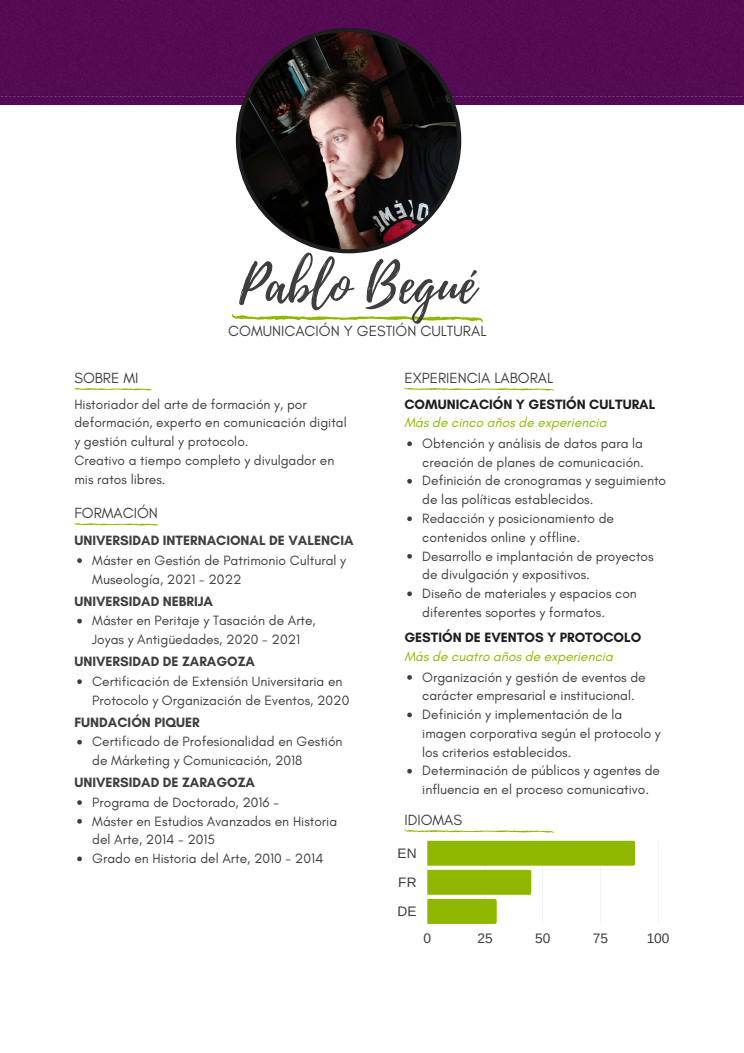
<style>
.page{position:relative;width:744px;height:1053px;background:#fff}
.page>*{position:absolute;margin:0;border:0;box-sizing:border-box;transform-origin:0 0}
.t1{font:52.48px "Playlist Script";color:#3e3e3e}
.t2{font:15px "Glacial Indifference";color:#3e3e3e}
.t3{font:13.76px/18.8px "Glacial Indifference";color:#3e3e3e}
.t4{font:700 13.76px "Glacial Indifference";color:#3e3e3e}
.t5{font:italic 13.76px "Glacial Indifference";color:#8fb700}
.t6{font:700 13.76px "Glacial Indifference";color:#1e1e1e}
.t7{font:13.76px/29.1px "Arimo";color:#3e3e3e;text-align:justify}
</style>
<div class="page">
<div style="left:0;top:0;width:404px;height:104px;background:#540b53"></div>
<div style="left:404px;top:0;width:340px;height:104px;background:#540b53"></div>
<svg style="left:236px;top:28px;width:225px;height:225px;background:#4a3a40"></svg>
<svg style="left:232px;top:314px;width:250px;height:6px"></svg>
<svg style="left:74px;top:387px;width:77px;height:3px"></svg>
<svg style="left:404px;top:387px;width:149px;height:3px"></svg>
<svg style="left:407px;top:441px;width:5px;height:5px"></svg>
<svg style="left:407px;top:479px;width:5px;height:4px"></svg>
<svg style="left:407px;top:516px;width:5px;height:5px"></svg>
<svg style="left:407px;top:554px;width:5px;height:4px"></svg>
<svg style="left:407px;top:591px;width:5px;height:5px"></svg>
<svg style="left:407px;top:675px;width:5px;height:4px"></svg>
<svg style="left:407px;top:712px;width:5px;height:5px"></svg>
<svg style="left:407px;top:768px;width:5px;height:5px"></svg>
<svg style="left:404px;top:829px;width:149px;height:3px"></svg>
<svg style="left:427px;top:840px;width:208px;height:83px"></svg>
<svg style="left:74px;top:522px;width:84px;height:3px"></svg>
<svg style="left:77px;top:739px;width:5px;height:5px"></svg>
<svg style="left:77px;top:800px;width:5px;height:4px"></svg>
<svg style="left:77px;top:819px;width:5px;height:4px"></svg>
<svg style="left:77px;top:856px;width:5px;height:5px"></svg>
<svg style="left:77px;top:679px;width:5px;height:5px"></svg>
<svg style="left:77px;top:618px;width:5px;height:5px"></svg>
<svg style="left:77px;top:558px;width:5px;height:5px"></svg>
<h1 class="t1" style="left:239px;top:247px;width:238px">Pablo Begué</h1>
<p class="t2" style="left:228px;top:322px;width:260px">COMUNICACIÓN Y GESTIÓN CULTURAL</p>
<p class="t2" style="left:74px;top:369px;width:66px">SOBRE MI</p>
<p class="t3" style="left:74px;top:394px;width:274px">Historiador del arte de formación y, por deformación, experto en comunicación digital y gestión cultural y protocolo.<br>Creativo a tiempo completo y divulgador en mis ratos libres.</p>
<p class="t2" style="left:74px;top:504px;width:85px">FORMACIÓN</p>
<p class="t4" style="left:74px;top:532px;width:281px">UNIVERSIDAD INTERNACIONAL DE VALENCIA</p>
<p class="t3" style="left:92px;top:550px;width:255px">Máster en Gestión de Patrimonio Cultural y<br>Museología, 2021 - 2022</p>
<p class="t4" style="left:74px;top:592px;width:140px">UNIVERSIDAD NEBRIJA</p>
<p class="t3" style="left:92px;top:611px;width:225px">Máster en Peritaje y Tasación de Arte,<br>Joyas y Antigüedades, 2020 - 2021</p>
<p class="t4" style="left:74px;top:653px;width:182px">UNIVERSIDAD DE ZARAGOZA</p>
<p class="t3" style="left:92px;top:671px;width:259px">Certificación de Extensión Universitaria en<br>Protocolo y Organización de Eventos, 2020</p>
<p class="t4" style="left:74px;top:713px;width:127px">FUNDACIÓN PIQUER</p>
<p class="t3" style="left:92px;top:732px;width:252px">Certificado de Profesionalidad en Gestión de Márketing y Comunicación, 2018</p>
<p class="t4" style="left:74px;top:774px;width:182px">UNIVERSIDAD DE ZARAGOZA</p>
<p class="t3" style="left:92px;top:792px;width:246px">Programa de Doctorado, 2016 -<br>Máster en Estudios Avanzados en Historia del Arte, 2014 - 2015<br>Grado en Historia del Arte, 2010 - 2014</p>
<p class="t2" style="left:404px;top:369px;width:150px">EXPERIENCIA LABORAL</p>
<p class="t6" style="left:404px;top:395px;width:253px">COMUNICACIÓN Y GESTIÓN CULTURAL</p>
<p class="t5" style="left:404px;top:414px;width:204px">Más de cinco años de experiencia</p>
<p class="t3" style="left:422px;top:434px;width:245px">Obtención y análisis de datos para la creación de planes de comunicación.<br>Definición de cronogramas y seguimiento de las políticas establecidos.<br>Redacción y posicionamiento de contenidos online y offline.<br>Desarrollo e implantación de proyectos de divulgación y expositivos.<br>Diseño de materiales y espacios con diferentes soportes y formatos.</p>
<p class="t6" style="left:404px;top:629px;width:239px">GESTIÓN DE EVENTOS Y PROTOCOLO</p>
<p class="t5" style="left:404px;top:647px;width:210px">Más de cuatro años de experiencia</p>
<p class="t3" style="left:422px;top:667px;width:240px">Organización y gestión de eventos de carácter empresarial e institucional.<br>Definición y implementación de la imagen corporativa según el protocolo y los criterios establecidos.<br>Determinación de públicos y agentes de influencia en el proceso comunicativo.</p>
<p class="t2" style="left:404px;top:811px;width:59px">IDIOMAS</p>
<p class="t7" style="left:398px;top:838px;width:21px">EN FR DE</p>
<p class="t7" style="left:424px;top:924px;width:9px">0</p>
<p class="t7" style="left:477px;top:924px;width:17px">25</p>
<p class="t7" style="left:535px;top:924px;width:17px">50</p>
<p class="t7" style="left:593px;top:924px;width:17px">75</p>
<p class="t7" style="left:647px;top:924px;width:24px">100</p>
</div>
